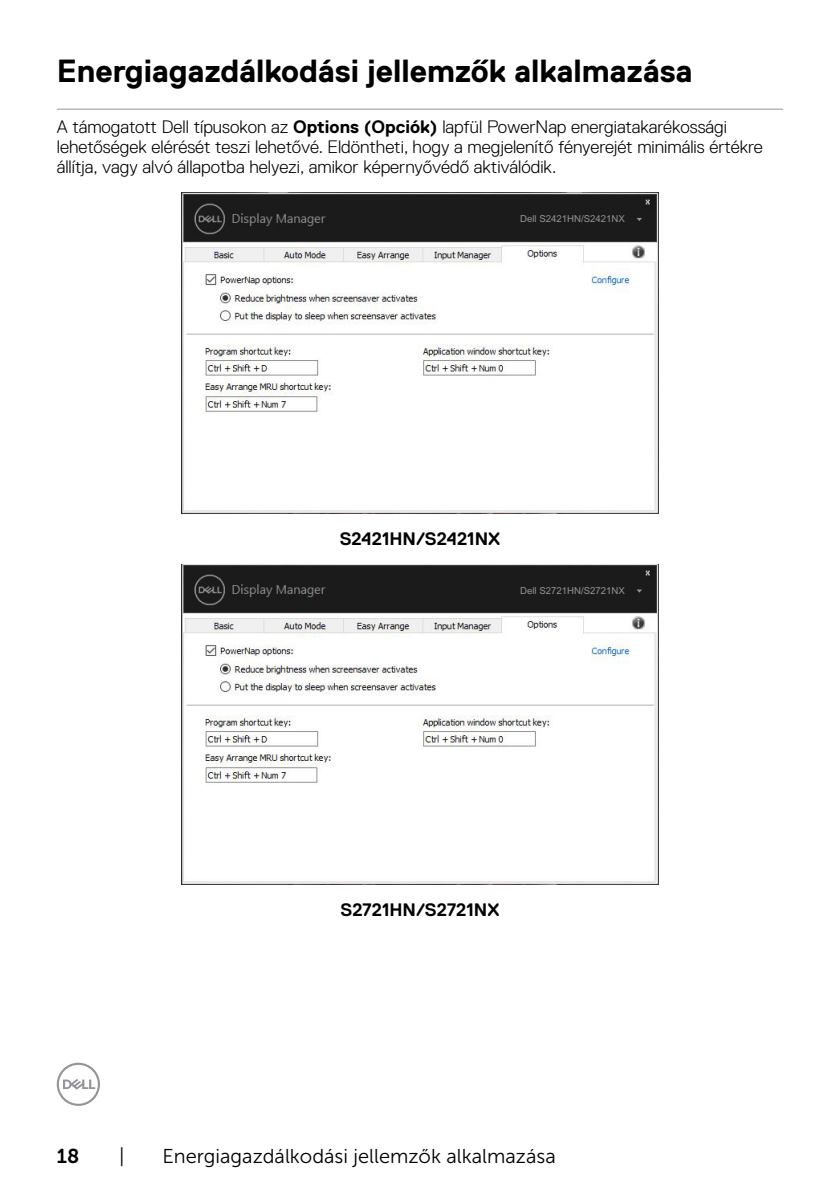
<style>
.page{position:relative;width:840px;height:1191px;background:#fff}
.page>*{position:absolute;margin:0;border:0;box-sizing:border-box;transform-origin:0 0}
.t1{font:700 32px "Dell Replica";color:#000}
.t2{font:20px "Museo Sans For Dell 300";color:#000}
.t3{font:20px "Museo Sans For Dell 700";color:#000}
.t4{font:300 18px/20px "Dell Replica";color:#000}
.t5{font:700 18px "Dell Replica";color:#000}
.t6{font:9.6px "Arial";color:#939393}
.s1{font-weight:700}
</style>
<div class="page">
<svg style="left:57px;top:1062px;width:43px;height:44px"></svg>
<hr style="left:57px;top:109px;width:725px;height:1px;background:#939598">
<img style="left:182px;top:193px;width:475px;height:320px">
<div style="left:540px;top:215px;width:103px;height:11px;background:#1b1b1b"></div>
<img style="left:182px;top:564px;width:475px;height:320px">
<div style="left:540px;top:586px;width:103px;height:11px;background:#1b1b1b"></div>
<svg style="left:636px;top:589px;width:5px;height:3px"></svg>
<h1 class="t1" style="left:57px;top:53px;width:636px">Energiagazdálkodási jellemzők alkalmazása</h1>
<p class="t4" style="left:57px;top:117px;width:707px">A támogatott Dell típusokon az <span class="s1">Options (Opciók)</span> lapfül PowerNap energiatakarékossági lehetőségek elérését teszi lehetővé. Eldöntheti, hogy a megjelenítő fényerejét minimális értékre állítja, vagy alvó állapotba helyezi, amikor képernyővédő aktiválódik.</p>
<p class="t6" style="left:520px;top:213px;width:106px">Dell S2421HN/S2421NX</p>
<p class="t5" style="left:339px;top:528px;width:162px">S2421HN/S2421NX</p>
<p class="t6" style="left:520px;top:585px;width:106px">Dell S2721HN/S2721NX</p>
<p class="t5" style="left:340px;top:900px;width:160px">S2721HN/S2721NX</p>
<p class="t3" style="left:57px;top:1144px;width:24px">18</p>
<p class="t2" style="left:119px;top:1145px;width:7px">|</p>
<p class="t2" style="left:162px;top:1145px;width:394px">Energiagazdálkodási jellemzők alkalmazása</p>
</div>
